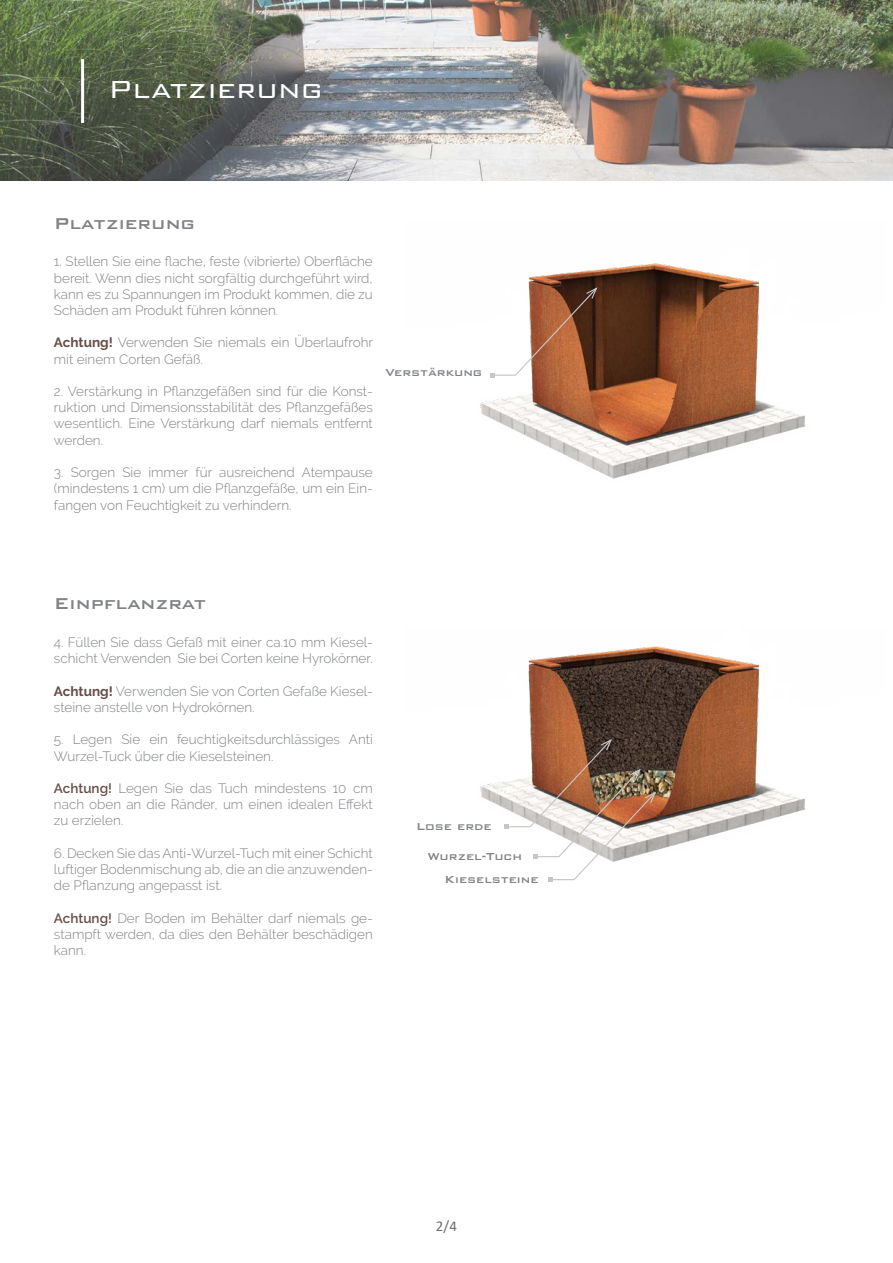
<style>
.page{position:relative;width:893px;height:1263px;background:#fff}
.page>*{position:absolute;margin:0;border:0;box-sizing:border-box;transform-origin:0 0}
.t1{font:300 33px "Bank Gothic BT";color:#fff}
.t2{font:500 21px "Bank Gothic BT";color:#808285}
.t3{font:15px "Calibri";color:#6c6d70}
.t4{font:300 13.5px/16.2px "Raleway";color:#808285;text-align:justify}
.t5{font:500 13.5px "Bank Gothic BT";color:#808285}
.s1{font-weight:700;color:#674c47}
.s2{font-weight:600;color:#674c47}
</style>
<div class="page">
<img style="left:0;top:0;width:893px;height:180px">
<img style="left:480px;top:263px;width:325px;height:216px">
<img style="left:480px;top:646px;width:326px;height:204px">
<hr style="left:81px;top:59px;width:3px;height:64px;background:#fff">
<svg style="left:490px;top:286px;width:109px;height:91px"></svg>
<img style="left:504px;top:737px;width:153px;height:145px">
<h1 class="t1" style="left:108px;top:71px;width:216px">Platzierung</h1>
<p class="t2" style="left:54px;top:212px;width:143px">Platzierung</p>
<p class="t4" style="left:54px;top:254px;width:320px">1. Stellen Sie eine flache, feste (vibrierte) Oberfläche bereit. Wenn dies nicht sorgfältig durchgeführt wird, kann es zu Spannungen im Produkt kommen, die zu Schäden am Produkt führen können.</p>
<p class="t4" style="left:54px;top:335px;width:321px"><span class="s1">Achtung!</span> Verwenden Sie niemals ein Überlaufrohr mit einem Corten Gefäß.</p>
<p class="t4" style="left:54px;top:383px;width:320px">2. Verstärkung in Pflanzgefäßen sind für die Konst&shy;ruktion und Dimensionsstabilität des Pflanzgefäßes wesentlich. Eine Verstärkung darf niemals entfernt werden.</p>
<p class="t4" style="left:54px;top:464px;width:320px">3. Sorgen Sie immer für ausreichend Atempause (mindestens 1 cm) um die Pflanzgefäße, um ein Ein&shy;fangen von Feuchtigkeit zu verhindern.</p>
<p class="t5" style="left:386px;top:365px;width:98px">Verstärkung</p>
<p class="t2" style="left:54px;top:592px;width:154px">Einpflanzrat</p>
<p class="t4" style="left:54px;top:634px;width:320px">4. Füllen Sie dass Gefaß mit einer ca.10 mm Kiesel&shy;schicht Verwenden Sie bei Corten keine Hyrokörner.</p>
<p class="t4" style="left:54px;top:683px;width:320px"><span class="s1">Achtung!</span> Verwenden Sie von Corten Gefaße Kiesel&shy;steine anstelle von Hydrokörnen.</p>
<p class="t4" style="left:54px;top:731px;width:320px">5. Legen Sie ein feuchtigkeitsdurchlässiges Anti<br>Wurzel-Tuck über die Kieselsteinen.</p>
<p class="t4" style="left:54px;top:780px;width:320px"><span class="s2">Achtung!</span> Legen Sie das Tuch mindestens 10 cm nach oben an die Ränder, um einen idealen Effekt zu erzielen.</p>
<p class="t4" style="left:54px;top:845px;width:320px">6. Decken Sie das Anti-Wurzel-Tuch mit einer Schicht luftiger Bodenmischung ab, die an die anzuwenden&shy;de Pflanzung angepasst ist.</p>
<p class="t4" style="left:54px;top:910px;width:320px"><span class="s2">Achtung!</span> Der Boden im Behälter darf niemals ge&shy;stampft werden, da dies den Behälter beschädigen kann.</p>
<p class="t5" style="left:416px;top:819px;width:77px">Lose erde</p>
<p class="t5" style="left:428px;top:849px;width:96px">Wurzel-Tuch</p>
<p class="t5" style="left:444px;top:872px;width:96px">Kieselsteine</p>
<p class="t3" style="left:436px;top:1216px;width:22px">2/4</p>
</div>
